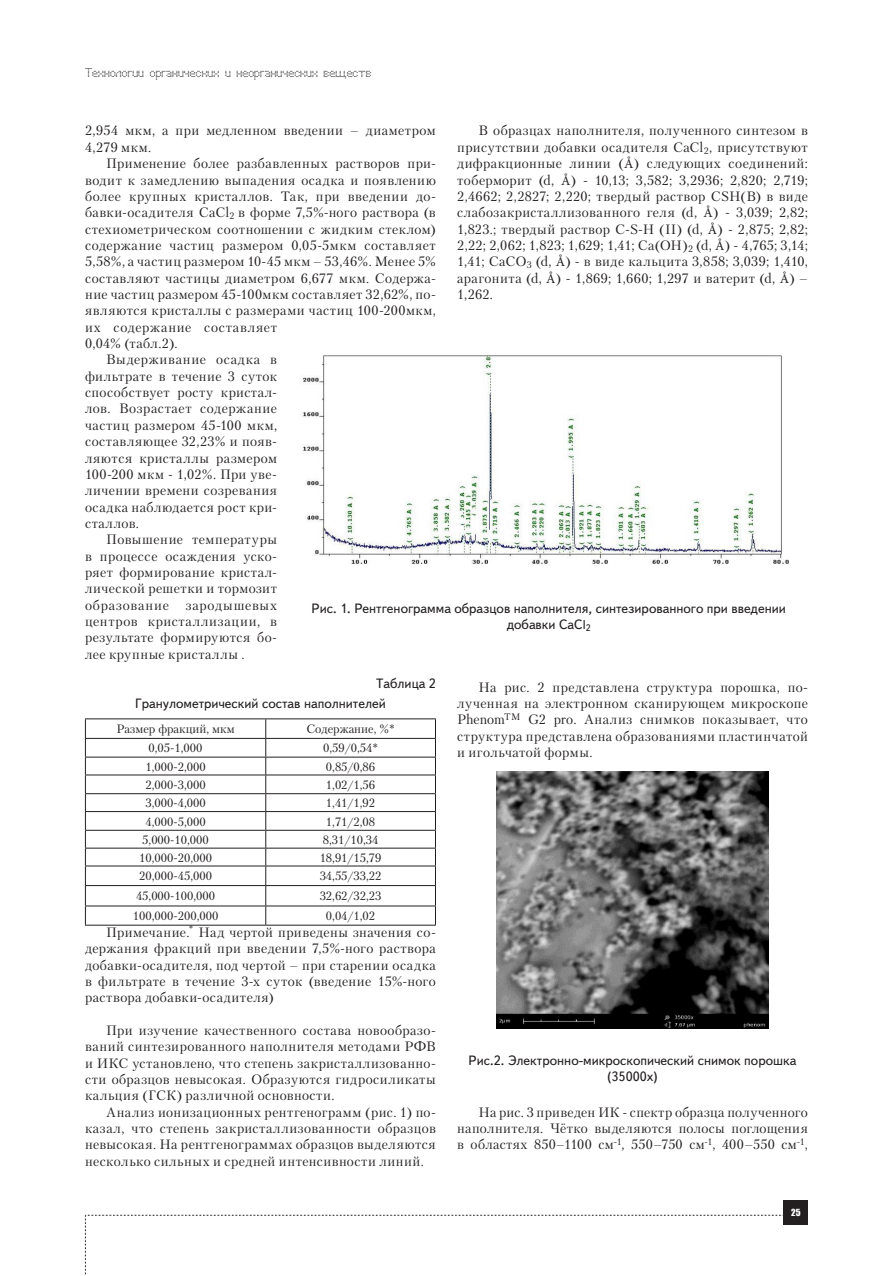
<style>
.page{position:relative;width:893px;height:1276px;background:#fff}
.page>*{position:absolute;margin:0;border:0;box-sizing:border-box;transform-origin:0 0}
.Text{font:13.5px/16.4px "Petersburg C";letter-spacing:.035em;color:#231f20;text-align:justify}
.risunok{font:13.5px/16.2px "Text Book C";color:#231f20;text-align:center}
.Название_табл{font:13.5px "Text Book C";color:#231f20}
.Таблица{font:13.5px "Text Book C";color:#231f20}
.Сама_табл{font:12px "Petersburg C";color:#231f20}
.t1{font:12px "Perfo";letter-spacing:.015em;color:#231f20}
.t2{font:9px "Impact";color:#fff}
.s1{font-family:"Minion Pro"}
</style>
<div class="page">
<svg style="left:85px;top:1215px;width:699px;height:61px"></svg>
<div style="left:784px;top:1200px;width:24px;height:25px;background:#231f20"></div>
<hr style="left:85px;top:718px;width:181px;height:1px;background:#231f20">
<hr style="left:266px;top:718px;width:170px;height:1px;background:#231f20">
<hr style="left:85px;top:738px;width:181px;height:1px;background:#231f20">
<hr style="left:266px;top:738px;width:170px;height:1px;background:#231f20">
<hr style="left:85px;top:757px;width:181px;height:1px;background:#231f20">
<hr style="left:266px;top:757px;width:170px;height:1px;background:#231f20">
<hr style="left:85px;top:774px;width:181px;height:1px;background:#231f20">
<hr style="left:266px;top:774px;width:170px;height:1px;background:#231f20">
<hr style="left:85px;top:793px;width:181px;height:1px;background:#231f20">
<hr style="left:266px;top:793px;width:170px;height:1px;background:#231f20">
<hr style="left:85px;top:811px;width:181px;height:1px;background:#231f20">
<hr style="left:266px;top:811px;width:170px;height:1px;background:#231f20">
<hr style="left:85px;top:830px;width:181px;height:1px;background:#231f20">
<hr style="left:266px;top:830px;width:170px;height:1px;background:#231f20">
<hr style="left:85px;top:847px;width:181px;height:1px;background:#231f20">
<hr style="left:266px;top:847px;width:170px;height:1px;background:#231f20">
<hr style="left:85px;top:865px;width:181px;height:1px;background:#231f20">
<hr style="left:266px;top:865px;width:170px;height:1px;background:#231f20">
<hr style="left:85px;top:885px;width:181px;height:1px;background:#231f20">
<hr style="left:266px;top:885px;width:170px;height:1px;background:#231f20">
<hr style="left:85px;top:905px;width:181px;height:1px;background:#231f20">
<svg style="left:85px;top:719px;width:1px;height:206px"></svg>
<hr style="left:266px;top:905px;width:170px;height:1px;background:#231f20">
<svg style="left:265px;top:719px;width:1px;height:206px"></svg>
<svg style="left:435px;top:719px;width:1px;height:206px"></svg>
<hr style="left:85px;top:925px;width:181px;height:1px;background:#231f20">
<hr style="left:266px;top:925px;width:170px;height:1px;background:#231f20">
<img style="left:301px;top:355px;width:488px;height:210px">
<img style="left:496px;top:771px;width:272px;height:258px">
<p class="t1" style="left:85px;top:66px;width:288px">Технологии органических и неорганических веществ</p>
<p class="Text" style="left:457px;top:122px;width:352px;text-indent:21px">В образцах наполнителя, полученного синтезом в присутствии добавки осадителя CaCl<sub>2</sub>, присутствуют дифракционные линии (<span class="s1">Å</span>) следующих соединений: тоберморит (d, <span class="s1">Å</span>) - 10,13; 3,582; 3,2936; 2,820; 2,719; 2,4662; 2,2827; 2,220; твердый раствор CSH(B) в виде слабозакристаллизованного геля (d, <span class="s1">Å</span>) - 3,039; 2,82; 1,823.; твердый раствор C-S-H (II) (d, <span class="s1">Å</span>) - 2,875; 2,82; 2,22; 2,062; 1,823; 1,629; 1,41; Са(ОН)<sub>2</sub> (d, <span class="s1">Å</span>) - 4,765; 3,14; 1,41; CaCO<sub>3</sub> (d, <span class="s1">Å</span>) - в виде кальцита 3,858; 3,039; 1,410, арагонита (d, <span class="s1">Å</span>) - 1,869; 1,660; 1,297 и ватерит (d, <span class="s1">Å</span>) – 1,262.</p>
<p class="Text" style="left:85px;top:122px;width:352px">2,954 мкм, а при медленном введении – диаметром<br>4,279 мкм.</p>
<p class="Text" style="left:85px;top:155px;width:352px;text-align:left;text-indent:21px">Применение более разбавленных растворов при&shy;водит к замедлению выпадения осадка и появлению более крупных кристаллов. Так, при введении до&shy;бавки-осадителя CaCl<sub>2</sub> в форме 7,5%-ного раствора (в стехиометрическом соотношении с жидким стеклом) содержание частиц размером 0,05-5мкм составляет 5,58%, а частиц размером 10-45 мкм – 53,46%. Менее 5% составляют частицы диаметром 6,677 мкм. Содержа&shy;ние частиц размером 45-100мкм составляет 32,62%, по&shy;являются кристаллы с размерами частиц 100-200мкм, их содержание составляет<br>0,04% (табл.2).</p>
<p class="Text" style="left:85px;top:351px;width:194px;text-indent:21px">Выдерживание осадка в фильтрате в течение 3 суток способствует росту кристал&shy;лов. Возрастает содержание частиц размером 45-100 мкм, составляющее 32,23% и появ&shy;ляются кристаллы размером 100-200 мкм - 1,02%. При уве&shy;личении времени созревания осадка наблюдается рост кри&shy;сталлов.</p>
<p class="Text" style="left:85px;top:531px;width:194px;text-indent:21px">Повышение температуры в процессе осаждения уско&shy;ряет формирование кристал&shy;лической решетки и тормозит образование зародышевых центров кристаллизации, в результате формируются бо&shy;лее крупные кристаллы .</p>
<p class="Таблица" style="left:376px;top:676px;width:61px">Таблица 2</p>
<p class="Название_табл" style="left:135px;top:696px;width:252px">Гранулометрический состав наполнителей</p>
<p class="Сама_табл" style="left:116px;top:722px;width:120px">Размер фракций, мкм</p>
<p class="Сама_табл" style="left:306px;top:722px;width:90px">Содержание, %*</p>
<p class="Сама_табл" style="left:149px;top:741px;width:55px">0,05-1,000</p>
<p class="Сама_табл" style="left:323px;top:741px;width:57px">0,59/0,54*</p>
<p class="Сама_табл" style="left:145px;top:759px;width:62px">1,000-2,000</p>
<p class="Сама_табл" style="left:326px;top:759px;width:51px">0,85/0,86</p>
<p class="Сама_табл" style="left:145px;top:777px;width:62px">2,000-3,000</p>
<p class="Сама_табл" style="left:326px;top:777px;width:51px">1,02/1,56</p>
<p class="Сама_табл" style="left:145px;top:796px;width:62px">3,000-4,000</p>
<p class="Сама_табл" style="left:326px;top:796px;width:51px">1,41/1,92</p>
<p class="Сама_табл" style="left:145px;top:814px;width:62px">4,000-5,000</p>
<p class="Сама_табл" style="left:326px;top:814px;width:51px">1,71/2,08</p>
<p class="Сама_табл" style="left:142px;top:832px;width:68px">5,000-10,000</p>
<p class="Сама_табл" style="left:323px;top:832px;width:57px">8,31/10,34</p>
<p class="Сама_табл" style="left:139px;top:850px;width:74px">10,000-20,000</p>
<p class="Сама_табл" style="left:320px;top:850px;width:63px">18,91/15,79</p>
<p class="Сама_табл" style="left:139px;top:869px;width:74px">20,000-45,000</p>
<p class="Сама_табл" style="left:320px;top:869px;width:63px">34,55/33,22</p>
<p class="Сама_табл" style="left:136px;top:889px;width:81px">45,000-100,000</p>
<p class="Сама_табл" style="left:320px;top:889px;width:63px">32,62/32,23</p>
<p class="Сама_табл" style="left:133px;top:909px;width:87px">100,000-200,000</p>
<p class="Сама_табл" style="left:326px;top:909px;width:51px">0,04/1,02</p>
<p class="Text" style="left:85px;top:924px;width:352px;text-indent:21px">Примечание.<sup>*</sup> Над чертой приведены значения со&shy;держания фракций при введении 7,5%-ного раствора добавки-осадителя, под чертой – при старении осадка в фильтрате в течение 3-х суток (введение 15%-ного раствора добавки-осадителя)</p>
<p class="Text" style="left:85px;top:1022px;width:352px;text-indent:21px">При изучение качественного состава новообразо&shy;ваний синтезированного наполнителя методами РФВ и ИКС установлено, что степень закристаллизованно&shy;сти образцов невысокая. Образуются гидросиликаты кальция (ГСК) различной основности.</p>
<p class="Text" style="left:85px;top:1103px;width:352px;text-indent:21px">Анализ ионизационных рентгенограмм (рис. 1) по&shy;казал, что степень закристаллизованности образцов невысокая. На рентгенограммах образцов выделяются несколько сильных и средней интенсивности линий.</p>
<p class="risunok" style="left:312px;top:600px;width:476px">Рис. 1. Рентгенограмма образцов наполнителя, синтезированного при введении добавки CaCl<sub>2</sub></p>
<p class="Text" style="left:457px;top:678px;width:352px;text-indent:21px">На рис. 2 представлена структура порошка, по&shy;лученная на электронном сканирующем микроскопе Phenom<sup>TM</sup> G2 pro. Анализ снимков показывает, что структура представлена образованиями пластинчатой и игольчатой формы.</p>
<p class="risunok" style="left:469px;top:1052px;width:329px">Рис.2. Электронно-микроскопический снимок порошка (35000x)</p>
<p class="Text" style="left:457px;top:1103px;width:352px;text-indent:21px">На рис. 3 приведен ИК - спектр образца полученного наполнителя. Чётко выделяются полосы поглощения в областях 850–1100 см<sup>-1</sup>, 550–750 см<sup>-1</sup>, 400–550 см<sup>-1</sup>,</p>
<p class="t2" style="left:791px;top:1207px;width:11px">25</p>
</div>
